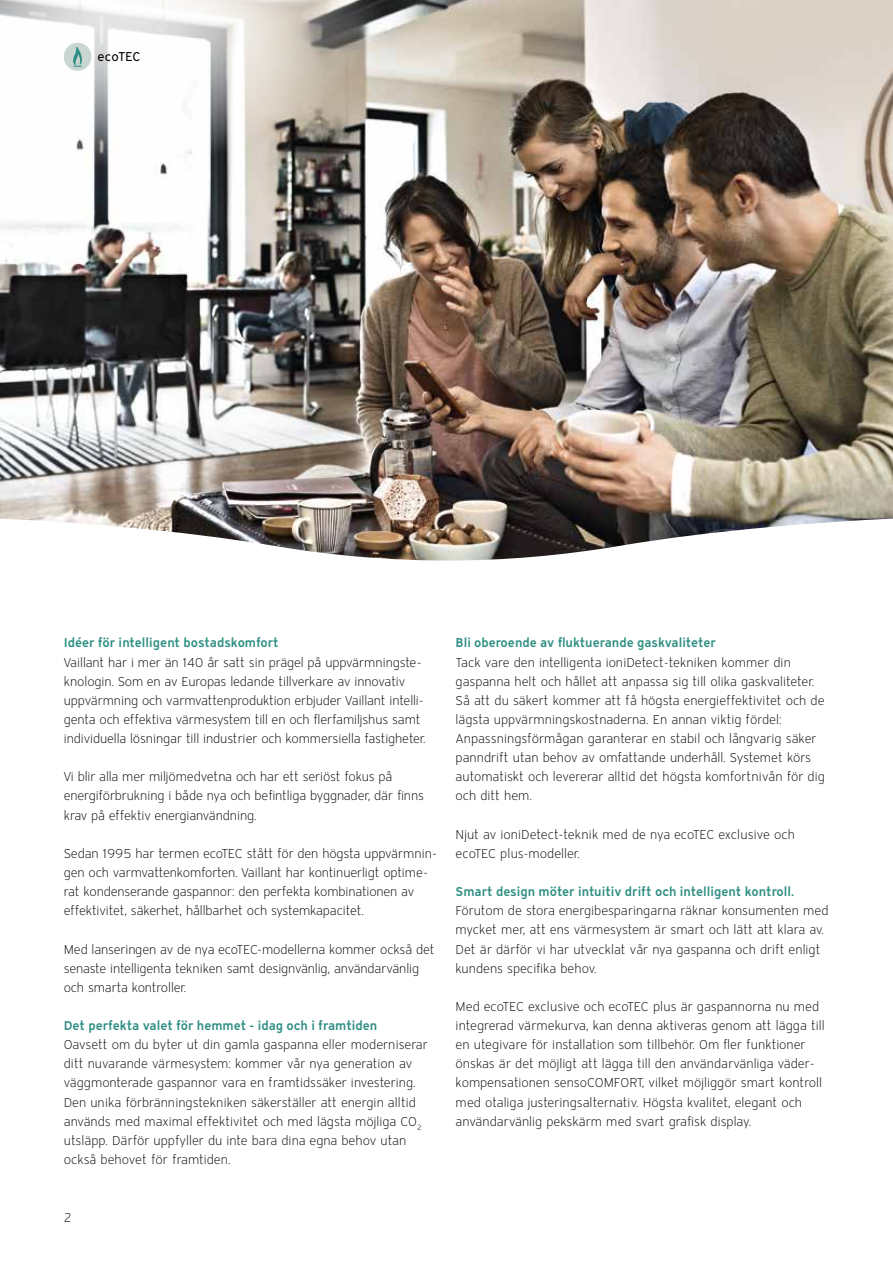
<style>
.page{position:relative;width:893px;height:1263px;background:#fff}
.page>*{position:absolute;margin:0;border:0;box-sizing:border-box;transform-origin:0 0}
.t1{font:300 12.75px/19.2px "Vaillant 16";letter-spacing:-.01em;color:#000}
.t2{font:600 12.75px "Vaillant 16";color:#2e8e83}
.t3{font:12.75px "Vaillant 16";letter-spacing:-.005em;color:#000}
</style>
<div class="page">
<img style="left:0;top:0;width:893px;height:517px">
<img style="left:0;top:517px;width:893px;height:44px">
<svg style="left:0;top:0;width:387px;height:172px"></svg>
<div style="left:64px;top:43px;width:27px;height:28px;background:#c8d5d1;border-radius:50%"></div>
<svg style="left:73px;top:47px;width:9px;height:20px"></svg>
<p class="t3" style="left:98px;top:48px;width:45px">ecoTEC</p>
<p class="t2" style="left:64px;top:634px;width:216px">Idéer för intelligent bostadskomfort</p>
<p class="t1" style="left:64px;top:652px;width:363px">Vaillant har i mer än 140 år satt sin prägel på uppvärmningste&shy;knologin. Som en av Europas ledande tillverkare av innovativ uppvärmning och varmvattenproduktion erbjuder Vaillant intelli&shy;genta och effektiva värmesystem till en och flerfamiljshus samt individuella lösningar till industrier och kommersiella fastigheter.</p>
<p class="t1" style="left:64px;top:767px;width:362px">Vi blir alla mer miljömedvetna och har ett seriöst fokus på energiförbrukning i både nya och befintliga byggnader, där finns krav på effektiv energianvändning.</p>
<p class="t1" style="left:64px;top:844px;width:375px">Sedan 1995 har termen ecoTEC stått för den högsta uppvärmnin&shy;gen och varmvattenkomforten. Vaillant har kontinuerligt optime&shy;rat kondenserande gaspannor: den perfekta kombinationen av effektivitet, säkerhet, hållbarhet och systemkapacitet.</p>
<p class="t1" style="left:64px;top:939px;width:372px">Med lanseringen av de nya ecoTEC-modellerna kommer också det senaste intelligenta tekniken samt designvänlig, användarvänlig och smarta kontroller.</p>
<p class="t2" style="left:64px;top:1017px;width:315px">Det perfekta valet för hemmet - idag och i framtiden</p>
<p class="t1" style="left:64px;top:1035px;width:366px">Oavsett om du byter ut din gamla gaspanna eller moderniserar ditt nuvarande värmesystem: kommer vår nya generation av väggmonterade gaspannor vara en framtidssäker investering.<br>Den unika förbränningstekniken säkerställer att energin alltid används med maximal effektivitet och med lägsta möjliga CO<sub>2 </sub>utsläpp. Därför uppfyller du inte bara dina egna behov utan också behovet för framtiden.</p>
<p class="t1" style="left:64px;top:1208px;width:10px">2</p>
<p class="t2" style="left:456px;top:634px;width:262px">Bli oberoende av fluktuerande gaskvaliteter</p>
<p class="t1" style="left:456px;top:652px;width:371px">Tack vare den intelligenta ioniDetect-tekniken kommer din gaspanna helt och hållet att anpassa sig till olika gaskvaliteter.<br>Så att du säkert kommer att få högsta energieffektivitet och de lägsta uppvärmningskostnaderna. En annan viktig fördel:<br>Anpassningsförmågan garanterar en stabil och långvarig säker panndrift utan behov av omfattande underhåll. Systemet körs automatiskt och levererar alltid det högsta komfortnivån för dig och ditt hem.</p>
<p class="t1" style="left:456px;top:824px;width:341px">Njut av ioniDetect-teknik med de nya ecoTEC exclusive och ecoTEC plus-modeller.</p>
<p class="t2" style="left:456px;top:883px;width:340px">Smart design möter intuitiv drift och intelligent kontroll.</p>
<p class="t1" style="left:456px;top:901px;width:374px">Förutom de stora energibesparingarna räknar konsumenten med mycket mer, att ens värmesystem är smart och lätt att klara av.<br>Det är därför vi har utvecklat vår nya gaspanna och drift enligt kundens specifika behov.</p>
<p class="t1" style="left:456px;top:997px;width:370px">Med ecoTEC exclusive och ecoTEC plus är gaspannorna nu med integrerad värmekurva, kan denna aktiveras genom att lägga till en utegivare för installation som tillbehör. Om fler funktioner önskas är det möjligt att lägga till den användarvänliga väder&shy;kompensationen sensoCOMFORT, vilket möjliggör smart kontroll med otaliga justeringsalternativ. Högsta kvalitet, elegant och användarvänlig pekskärm med svart grafisk display.</p>
</div>
